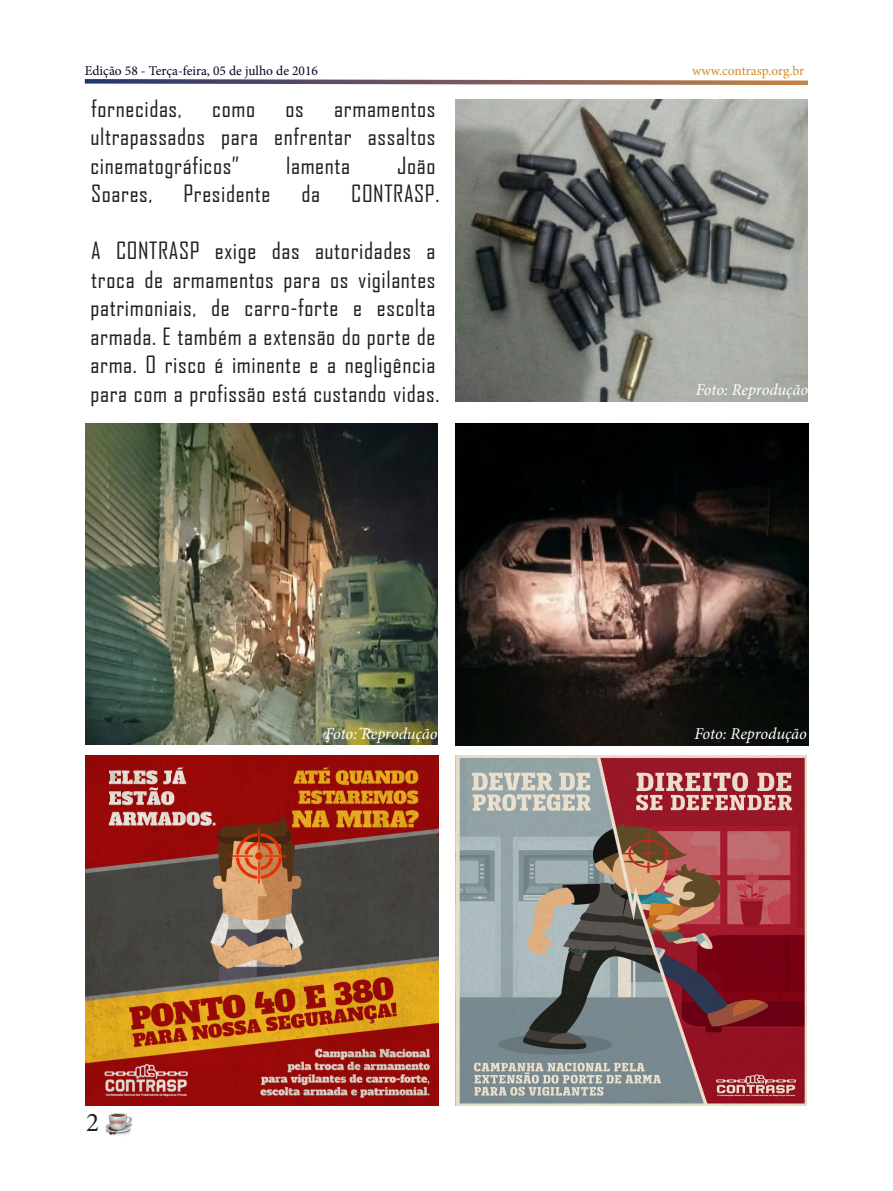
<style>
.page{position:relative;width:893px;height:1191px;background:#fff}
.page>*{position:absolute;margin:0;border:0;box-sizing:border-box;transform-origin:0 0}
.t1{font:27px "Minion Pro";color:#231f20}
.t2{font:22.8px/28.5px "Agency FB";letter-spacing:.025em;color:#231f20;text-align:justify;scale:1.05 1}
.t3{font:italic 16.5px "Minion Pro";letter-spacing:-.01em;color:#fff}
.t4{font:13.5px "Minion Pro";color:#000622}
.t5{font:13.5px "Minion Pro";letter-spacing:-.005em;color:#d48a20}
</style>
<div class="page">
<img style="left:105px;top:1113px;width:28px;height:23px">
<svg style="left:84px;top:79px;width:724px;height:7px"></svg>
<img style="left:85px;top:755px;width:353px;height:351px">
<img style="left:455px;top:755px;width:352px;height:351px">
<img style="left:85px;top:423px;width:352px;height:321px">
<img style="left:455px;top:100px;width:353px;height:302px">
<img style="left:455px;top:423px;width:353px;height:323px">
<p class="t4" style="left:85px;top:61px;width:235px">Edição 58 - Terça-feira, 05 de julho de 2016</p>
<p class="t5" style="left:692px;top:61px;width:114px">www.contrasp.org.br</p>
<p class="t2" style="left:91px;top:94px;width:88px">fornecidas,</p>
<p class="t2" style="left:212px;top:94px;width:42px">como</p>
<p class="t2" style="left:286px;top:94px;width:19px">os</p>
<p class="t2" style="left:90px;top:94px;width:330px;text-indent:244px">armamentos ultrapassados para enfrentar assaltos cinematográficos”</p>
<p class="t2" style="left:286px;top:151px;width:62px">lamenta</p>
<p class="t2" style="left:397px;top:151px;width:38px">João</p>
<p class="t2" style="left:91px;top:179px;width:60px">Soares,</p>
<p class="t2" style="left:183px;top:179px;width:84px">Presidente</p>
<p class="t2" style="left:302px;top:179px;width:19px">da</p>
<p class="t2" style="left:351px;top:179px;width:85px">CONTRASP.</p>
<p class="t2" style="left:90px;top:236px;width:334px;text-align:left">A CONTRASP exige das autoridades a troca de armamentos para os vigilantes patrimoniais, de carro-forte e escolta armada. E também a extensão do porte de arma. O risco é iminente e a negligência para com a profissão está custando vidas.</p>
<p class="t1" style="left:86px;top:1104px;width:14px">2</p>
<p class="t3" style="left:325px;top:723px;width:114px">Foto: Reprodução</p>
<p class="t3" style="left:696px;top:379px;width:114px">Foto: Reprodução</p>
<p class="t3" style="left:694px;top:723px;width:114px">Foto: Reprodução</p>
</div>
